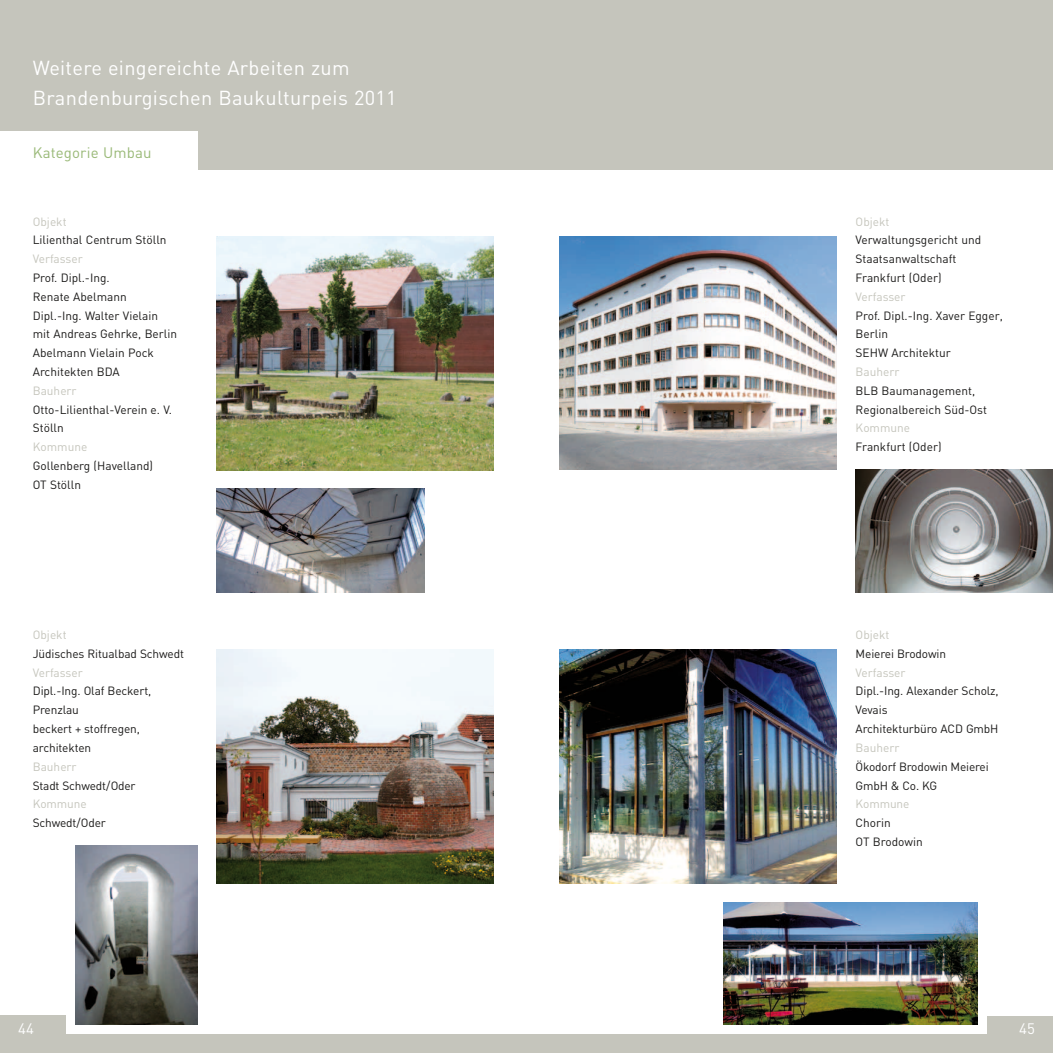
<style>
.page{position:relative;width:1053px;height:1053px;background:#fff}
.page>*{position:absolute;margin:0;border:0;box-sizing:border-box;transform-origin:0 0}
.t1{font:20px "DIN";letter-spacing:.015em;color:#fff}
.t2{font:15px "DIN";letter-spacing:.01em;color:#99b977}
.t3{font:15px "DIN";letter-spacing:.01em;color:#afce89}
.t4{font:15px "DIN";color:#fff}
.t5{font:11.88px/18.8px "DIN";color:#1a1918}
.t6{font:11.88px "DIN";color:#c5c5bc}
</style>
<div class="page">
<div style="left:0;top:0;width:526px;height:1052px;background:#c5c5bc"></div>
<div style="left:0;top:169px;width:526px;height:846px;background:#fff"></div>
<div style="left:66px;top:996px;width:472px;height:37px;background:#fff"></div>
<div style="left:526px;top:0;width:526px;height:1052px;background:#c5c5bc"></div>
<div style="left:526px;top:169px;width:526px;height:846px;background:#fff"></div>
<div style="left:526px;top:996px;width:461px;height:37px;background:#fff"></div>
<div style="left:0;top:132px;width:197px;height:75px;background:#fff"></div>
<img style="left:216px;top:236px;width:277px;height:234px">
<img style="left:75px;top:845px;width:122px;height:179px">
<img style="left:216px;top:649px;width:277px;height:234px">
<img style="left:559px;top:649px;width:277px;height:234px">
<img style="left:723px;top:902px;width:254px;height:122px">
<img style="left:559px;top:236px;width:277px;height:234px">
<img style="left:216px;top:488px;width:208px;height:104px">
<img style="left:855px;top:470px;width:197px;height:122px">
<h1 class="t1" style="left:33px;top:55px;width:318px">Weitere eingereichte Arbeiten zum</h1>
<h1 class="t1" style="left:375px;top:85px;width:23px">09</h1>
<h1 class="t1" style="left:33px;top:85px;width:365px">Brandenburgischen Baukulturpeis 2011</h1>
<p class="t2" style="left:33px;top:143px;width:120px">Kategorie Umbau</p>
<p class="t3" style="left:103px;top:142px;width:54px">Neubau</p>
<p class="t6" style="left:33px;top:214px;width:35px">Objekt</p>
<p class="t5" style="left:33px;top:230px;width:135px">Lilienthal Centrum Stölln</p>
<p class="t6" style="left:33px;top:251px;width:51px">Verfasser</p>
<p class="t5" style="left:33px;top:268px;width:146px">Prof. Dipl.-Ing.<br>Renate Abelmann<br>Dipl.-Ing. Walter Vielain mit Andreas Gehrke, Berlin<br>Abelmann Vielain Pock<br>Architekten BDA</p>
<p class="t6" style="left:33px;top:383px;width:45px">Bauherr</p>
<p class="t5" style="left:33px;top:399px;width:141px">Otto-Lilienthal-Verein e. V.<br>Stölln</p>
<p class="t6" style="left:33px;top:439px;width:56px">Kommune</p>
<p class="t5" style="left:33px;top:456px;width:122px">Gollenberg (Havelland)<br>OT Stölln</p>
<p class="t6" style="left:33px;top:627px;width:35px">Objekt</p>
<p class="t5" style="left:33px;top:644px;width:153px">Jüdisches Ritualbad Schwedt</p>
<p class="t6" style="left:33px;top:665px;width:51px">Verfasser</p>
<p class="t5" style="left:33px;top:681px;width:120px">Dipl.-Ing. Olaf Beckert,<br>Prenzlau<br>beckert + stoffregen, architekten</p>
<p class="t6" style="left:33px;top:759px;width:45px">Bauherr</p>
<p class="t5" style="left:33px;top:775px;width:104px">Stadt Schwedt/Oder</p>
<p class="t6" style="left:33px;top:796px;width:55px">Kommune</p>
<p class="t5" style="left:33px;top:813px;width:75px">Schwedt/Oder</p>
<p class="t4" style="left:18px;top:1018px;width:17px">44</p>
<p class="t6" style="left:855px;top:214px;width:35px">Objekt</p>
<p class="t5" style="left:855px;top:230px;width:127px">Verwaltungsgericht und<br>Staatsanwaltschaft<br>Frankfurt (Oder)</p>
<p class="t6" style="left:855px;top:289px;width:51px">Verfasser</p>
<p class="t5" style="left:855px;top:305px;width:149px">Prof. Dipl.-Ing. Xaver Egger,<br>Berlin<br>SEHW Architektur</p>
<p class="t6" style="left:855px;top:364px;width:45px">Bauherr</p>
<p class="t5" style="left:855px;top:381px;width:133px">BLB Baumanagement,<br>Regionalbereich Süd-Ost</p>
<p class="t6" style="left:855px;top:420px;width:56px">Kommune</p>
<p class="t5" style="left:855px;top:437px;width:87px">Frankfurt (Oder)</p>
<p class="t6" style="left:855px;top:627px;width:35px">Objekt</p>
<p class="t5" style="left:855px;top:644px;width:92px">Meierei Brodowin</p>
<p class="t6" style="left:855px;top:665px;width:51px">Verfasser</p>
<p class="t5" style="left:855px;top:681px;width:145px">Dipl.-Ing. Alexander Scholz,<br>Vevais<br>Architekturbüro ACD GmbH</p>
<p class="t6" style="left:855px;top:740px;width:45px">Bauherr</p>
<p class="t5" style="left:855px;top:756px;width:135px">Ökodorf Brodowin Meierei<br>GmbH &amp; Co. KG</p>
<p class="t6" style="left:855px;top:796px;width:55px">Kommune</p>
<p class="t5" style="left:855px;top:813px;width:69px">Chorin<br>OT Brodowin</p>
<p class="t4" style="left:1019px;top:1018px;width:17px">45</p>
</div>
